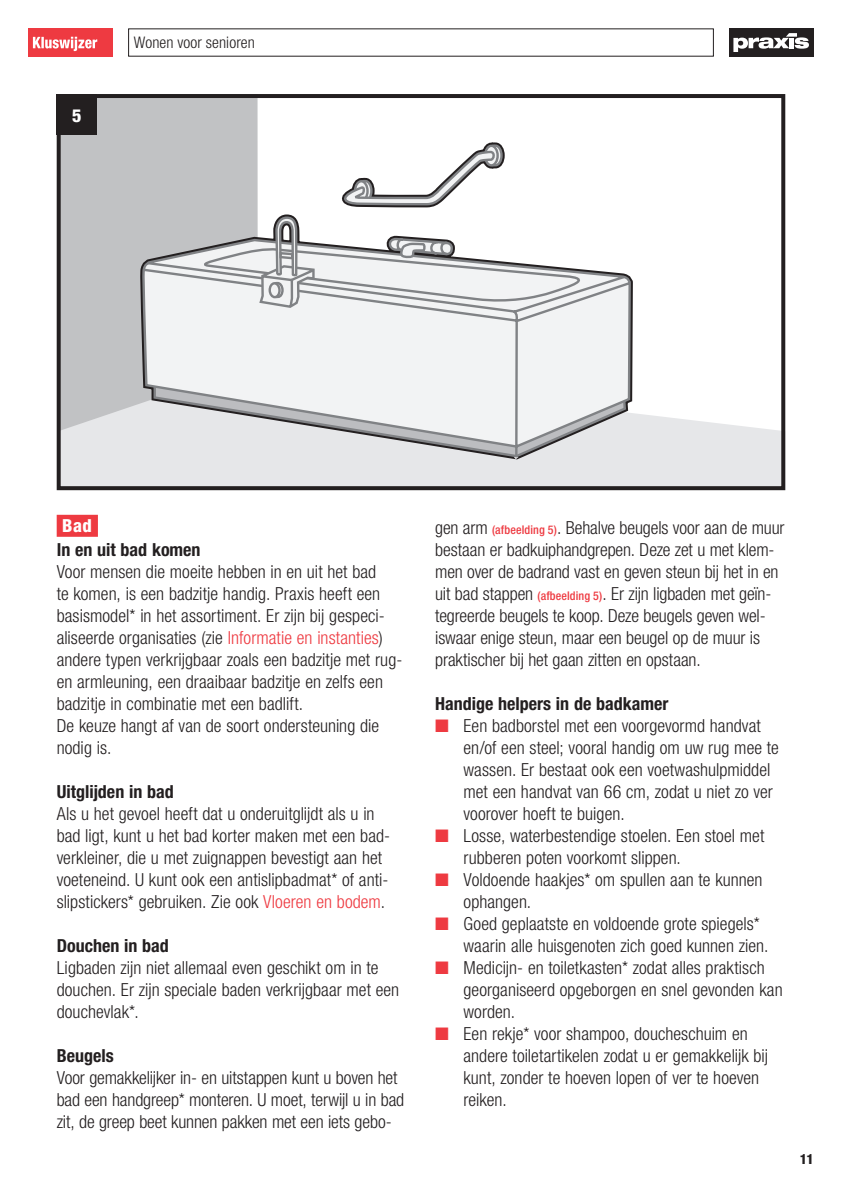
<style>
.page{position:relative;width:842px;height:1191px;background:#fff}
.page>*{position:absolute;margin:0;border:0;box-sizing:border-box;transform-origin:0 0}
.Plat{font:300 condensed 18px/22px "Helvetica Neue LT";color:#231f20}
.tussenkop{font:700 condensed 18px "Helvetica Neue LT";color:#231f20}
._00-tussenkop-01{font:800 condensed 18px "Helvetica Neue LT";color:#fff}
.Normaal{font:800 condensed 18px "Helvetica Neue LT";color:#fff}
.t1{font:300 condensed 16px "Helvetica Neue LT";letter-spacing:.005em;color:#231f20}
.t2{font:800 condensed 14px "Helvetica Neue LT";color:#231f20}
.s1{color:#ee3a41}
.s2{font-weight:500;font-size:12px;color:#ee3a41}
</style>
<div class="page">
<div style="left:28px;top:28px;width:85px;height:29px;background:#ee3a41"></div>
<svg style="left:33px;top:37px;width:64px;height:14px"></svg>
<div style="left:729px;top:28px;width:85px;height:29px;background:#231f20"></div>
<svg style="left:733px;top:33px;width:76px;height:19px"></svg>
<div style="left:57px;top:515px;width:41px;height:22px;background:#ee3a41"></div>
<div style="left:62px;top:99px;width:78px;height:268px;background:#c1c2c4"></div>
<svg style="left:62px;top:367px;width:718px;height:118px;fill:#e6e7e9"></svg>
<svg style="left:136px;top:139px;width:500px;height:324px"></svg>
<svg style="left:140px;top:99px;width:493px;height:360px"></svg>
<svg style="left:335px;top:143px;width:169px;height:63px"></svg>
<svg style="left:386px;top:237px;width:68px;height:112px"></svg>
<svg style="left:258px;top:215px;width:59px;height:94px"></svg>
<svg style="left:270px;top:283px;width:10px;height:14px"></svg>
<div style="left:268px;top:282px;width:13px;height:16px;border:2px solid #808285;border-radius:50%"></div>
<div style="left:57px;top:94px;width:728px;height:396px;border:4px solid #231f20"></div>
<div style="left:57px;top:94px;width:40px;height:40px;background:#231f20"></div>
<p class="Normaal" style="left:72px;top:104px;width:11px">5</p>
<p class="t1" style="left:134px;top:33px;width:123px">Wonen voor senioren</p>
<p class="_00-tussenkop-01" style="left:62px;top:514px;width:31px">Bad</p>
<p class="tussenkop" style="left:57px;top:539px;width:145px">In en uit bad komen</p>
<p class="Plat" style="left:57px;top:561px;width:347px">Voor mensen die moeite hebben in en uit het bad<br>te komen, is een badzitje handig. Praxis heeft een basismodel* in het assortiment. Er zijn bij gespeci&shy;aliseerde organisaties (zie <span class="s1">Informatie en instanties</span>) andere typen verkrijgbaar zoals een badzitje met rug&shy;en armleuning, een draaibaar badzitje en zelfs een badzitje in combinatie met een badlift.</p>
<p class="Plat" style="left:57px;top:715px;width:324px">De keuze hangt af van de soort ondersteuning die nodig is.</p>
<p class="tussenkop" style="left:57px;top:781px;width:119px">Uitglijden in bad</p>
<p class="Plat" style="left:57px;top:803px;width:335px">Als u het gevoel heeft dat u onderuitglijdt als u in bad ligt, kunt u het bad korter maken met een bad&shy;verkleiner, die u met zuignappen bevestigt aan het voeteneind. U kunt ook een antislipbadmat* of anti&shy;slipstickers* gebruiken. Zie ook <span class="s1">Vloeren en bodem</span>.</p>
<p class="tussenkop" style="left:57px;top:935px;width:114px">Douchen in bad</p>
<p class="Plat" style="left:57px;top:957px;width:344px">Ligbaden zijn niet allemaal even geschikt om in te douchen. Er zijn speciale baden verkrijgbaar met een douchevlak*.</p>
<p class="tussenkop" style="left:57px;top:1045px;width:58px">Beugels</p>
<p class="Plat" style="left:57px;top:1067px;width:349px">Voor gemakkelijker in- en uitstappen kunt u boven het bad een handgreep* monteren. U moet, terwijl u in bad zit, de greep beet kunnen pakken met een iets gebo-</p>
<p class="Plat" style="left:435px;top:517px;width:351px">gen arm <span class="s2">(afbeelding 5)</span>. Behalve beugels voor aan de muur bestaan er badkuiphandgrepen. Deze zet u met klem&shy;men over de badrand vast en geven steun bij het in en uit bad stappen <span class="s2">(afbeelding 5)</span>. Er zijn ligbaden met geïn&shy;tegreerde beugels te koop. Deze beugels geven wel&shy;iswaar enige steun, maar een beugel op de muur is praktischer bij het gaan zitten en opstaan.</p>
<p class="tussenkop" style="left:435px;top:693px;width:235px">Handige helpers in de badkamer</p>
<p class="Plat" style="left:463px;top:715px;width:317px;text-indent:-28px"><span class="s1">■</span> Een badborstel met een voorgevormd handvat en/of een steel; vooral handig om uw rug mee te wassen. Er bestaat ook een voetwashulpmiddel met een handvat van 66 cm, zodat u niet zo ver voorover hoeft te buigen.</p>
<p class="Plat" style="left:463px;top:825px;width:302px;text-indent:-28px"><span class="s1">■</span> Losse, waterbestendige stoelen. Een stoel met rubberen poten voorkomt slippen.</p>
<p class="Plat" style="left:463px;top:869px;width:300px;text-indent:-28px"><span class="s1">■</span> Voldoende haakjes* om spullen aan te kunnen ophangen.</p>
<p class="Plat" style="left:463px;top:913px;width:306px;text-indent:-28px"><span class="s1">■</span> Goed geplaatste en voldoende grote spiegels* waarin alle huisgenoten zich goed kunnen zien.</p>
<p class="Plat" style="left:463px;top:957px;width:321px;text-indent:-28px"><span class="s1">■</span> Medicijn- en toiletkasten* zodat alles praktisch georganiseerd opgeborgen en snel gevonden kan worden.</p>
<p class="Plat" style="left:463px;top:1023px;width:306px;text-indent:-28px"><span class="s1">■</span> Een rekje* voor shampoo, doucheschuim en andere toiletartikelen zodat u er gemakkelijk bij kunt, zonder te hoeven lopen of ver te hoeven reiken.</p>
<p class="t2" style="left:800px;top:1150px;width:15px">11</p>
</div>
